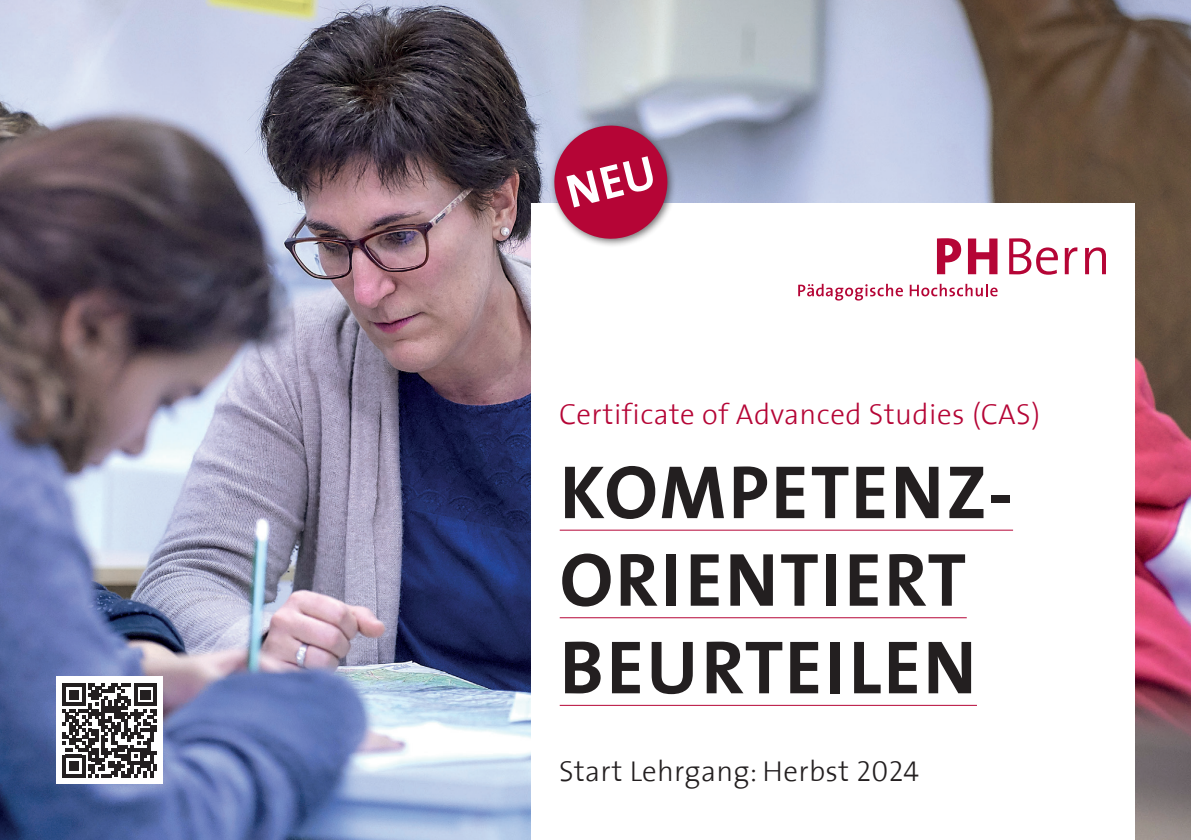
<style>
.page{position:relative;width:1191px;height:840px;background:#fff}
.page>*{position:absolute;margin:0;border:0;box-sizing:border-box;transform-origin:0 0}
.t1{font:700 76px/87.4px "The Sans PHB";letter-spacing:.03em;color:#231f20}
.t2{font:300 29px "The Sans PHB";letter-spacing:.02em;color:#b50536}
.t3{font:300 29px "The Sans PHB";letter-spacing:.01em;color:#231f20}
</style>
<div class="page">
<img style="left:0;top:0;width:1191px;height:839px">
<div style="left:531px;top:203px;width:603px;height:636px;background:#fff"></div>
<hr style="left:560px;top:529px;width:453px;height:1px;background:#b50536">
<hr style="left:560px;top:617px;width:406px;height:1px;background:#b50536">
<hr style="left:560px;top:704px;width:417px;height:1px;background:#b50536">
<svg style="left:937px;top:238px;width:24px;height:36px"></svg>
<svg style="left:968px;top:238px;width:29px;height:36px"></svg>
<svg style="left:1009px;top:238px;width:49px;height:36px"></svg>
<svg style="left:1064px;top:247px;width:13px;height:27px"></svg>
<svg style="left:1085px;top:247px;width:21px;height:27px"></svg>
<svg style="left:798px;top:283px;width:105px;height:17px"></svg>
<svg style="left:909px;top:283px;width:88px;height:13px"></svg>
<div style="left:57px;top:676px;width:106px;height:107px;background:#fff"></div>
<svg style="left:63px;top:683px;width:94px;height:94px"></svg>
<div style="left:549px;top:120px;width:127px;height:127px;background:#231f20;opacity:.65"></div>
<svg style="left:548px;top:120px;width:125px;height:124px;background:#bb4a6f"></svg>
<p class="t2" style="left:559px;top:390px;width:482px">Certificate of Advanced Studies (CAS)</p>
<h1 class="t1" style="left:560px;top:446px;width:455px">KOMPETENZ-<br>ORIENTIERT<br>BEURTEILEN</h1>
<p class="t3" style="left:559px;top:746px;width:361px">Start Lehrgang: Herbst 2024</p>
</div>
